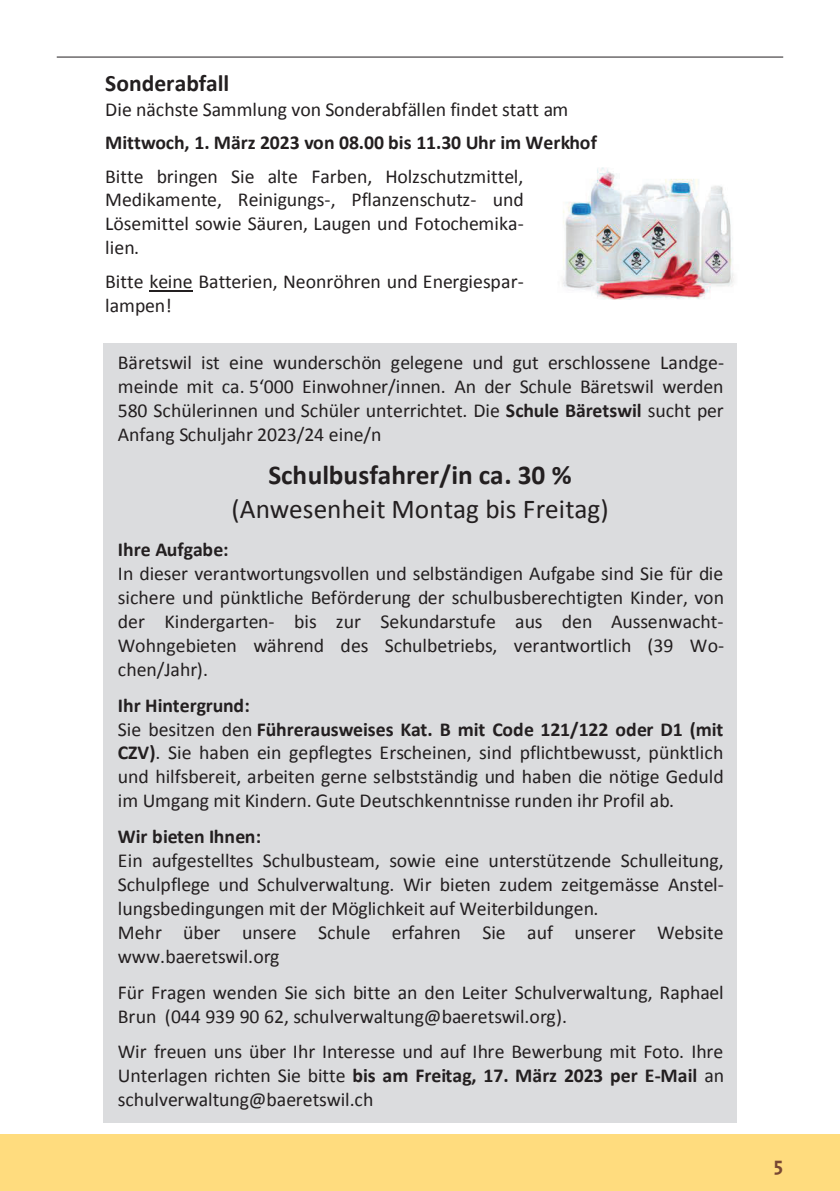
<style>
.page{position:relative;width:840px;height:1191px;background:#fff}
.page>*{position:absolute;margin:0;border:0;box-sizing:border-box;transform-origin:0 0}
.t1{font:27.2px "Calibri";letter-spacing:.005em;color:#231f20}
.t2{font:700 27.2px "Calibri";color:#231f20}
.t3{font:700 23.6px "Calibri";letter-spacing:.005em;color:#231f20}
.t4{font:700 20px "The Sans";color:#794833}
.t5{font:19.8px/24px "Calibri";color:#231f20;text-align:justify}
.t6{font:700 19.8px "Calibri";letter-spacing:-.005em;color:#231f20}
.s1{font-weight:700}
</style>
<div class="page">
<div style="left:0;top:1134px;width:839px;height:57px;background:#ffdc7e"></div>
<hr style="left:57px;top:57px;width:725px;height:1px;background:#231f20">
<hr style="left:149px;top:290px;width:44px;height:1px;background:#231f20">
<div style="left:103px;top:343px;width:633px;height:780px;background:#dbdcde"></div>
<img style="left:562px;top:167px;width:172px;height:132px">
<p class="t3" style="left:105px;top:67px;width:126px">Sonderabfall</p>
<p class="t5" style="left:105px;top:96px;width:464px">Die nächste Sammlung von Sonderabfällen findet statt am</p>
<p class="t6" style="left:105px;top:128px;width:493px">Mittwoch, 1. März 2023 von 08.00 bis 11.30 Uhr im Werkhof</p>
<p class="t5" style="left:105px;top:164px;width:420px">Bitte bringen Sie alte Farben, Holzschutzmittel, Medikamente, Reinigungs-, Pflanzenschutz- und Lösemittel sowie Säuren, Laugen und Fotochemika&shy;lien.</p>
<p class="t5" style="left:105px;top:269px;width:420px">Bitte keine Batterien, Neonröhren und Energiespar&shy;lampen!</p>
<p class="t5" style="left:118px;top:350px;width:607px">Bäretswil ist eine wunderschön gelegene und gut erschlossene Landge&shy;meinde mit ca. 5‘000 Einwohner/innen. An der Schule Bäretswil werden 580 Schülerinnen und Schüler unterrichtet. Die <span class="s1">Schule Bäretswil</span> sucht per Anfang Schuljahr 2023/24 eine/n</p>
<h1 class="t2" style="left:268px;top:456px;width:304px">Schulbusfahrer/in ca. 30 %</h1>
<h1 class="t1" style="left:231px;top:490px;width:378px">(Anwesenheit Montag bis Freitag)</h1>
<p class="t6" style="left:118px;top:535px;width:112px">Ihre Aufgabe:</p>
<p class="t5" style="left:118px;top:560px;width:607px">In dieser verantwortungsvollen und selbständigen Aufgabe sind Sie für die sichere und pünktliche Beförderung der schulbusberechtigten Kinder, von der Kindergarten- bis zur Sekundarstufe aus den Aussenwacht-Wohngebieten während des Schulbetriebs, verantwortlich (39 Wo&shy;chen/Jahr).</p>
<p class="t5" style="left:118px;top:692px;width:607px;text-align:left"><span class="s1">Ihr Hintergrund:<br></span>Sie besitzen den <span class="s1">Führerausweises Kat. B mit Code 121/122 oder D1 (mit CZV)</span>. Sie haben ein gepflegtes Erscheinen, sind pflichtbewusst, pünktlich und hilfsbereit, arbeiten gerne selbstständig und haben die nötige Geduld im Umgang mit Kindern. Gute Deutschkenntnisse runden ihr Profil ab.</p>
<p class="t6" style="left:118px;top:822px;width:145px">Wir bieten Ihnen:</p>
<p class="t5" style="left:118px;top:847px;width:607px;text-align:left">Ein aufgestelltes Schulbusteam, sowie eine unterstützende Schulleitung, Schulpflege und Schulverwaltung. Wir bieten zudem zeitgemässe Anstel&shy;lungsbedingungen mit der Möglichkeit auf Weiterbildungen.<br>Mehr über unsere Schule erfahren Sie auf unserer Website www.baeretswil.org</p>
<p class="t5" style="left:118px;top:979px;width:607px">Für Fragen wenden Sie sich bitte an den Leiter Schulverwaltung, Raphael<br>Brun (044 939 90 62, schulverwaltung@baeretswil.org).</p>
<p class="t5" style="left:118px;top:1039px;width:607px">Wir freuen uns über Ihr Interesse und auf Ihre Bewerbung mit Foto. Ihre Unterlagen richten Sie bitte <span class="s1">bis am Freitag, 17. März 2023 per E-Mail</span> an schulverwaltung@baeretswil.ch</p>
<p class="t4" style="left:773px;top:1147px;width:11px">5</p>
</div>
